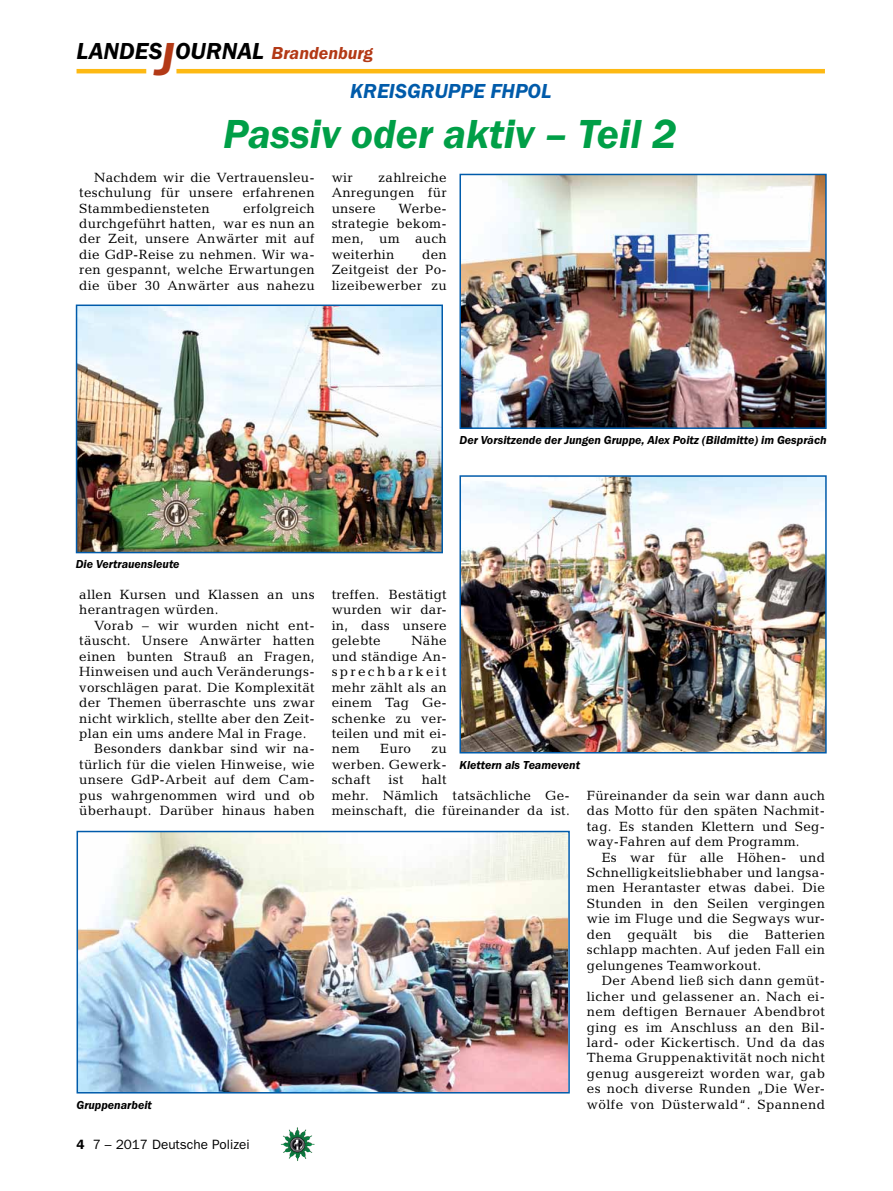
<style>
.page{position:relative;width:893px;height:1191px;background:#fff}
.page>*{position:absolute;margin:0;border:0;box-sizing:border-box;transform-origin:0 0}
.t1{font:italic 600 42px "Franklin Gothic Itc T";color:#009f47}
.t2{font:italic 600 24px "Franklin Gothic Itc T";color:#000}
.t3{font:italic 600 21px "Franklin Gothic Itc T";color:#005baa}
.t4{font:13.5px/15.5px "Candida";letter-spacing:.02em;color:#000;text-align:justify}
.t5{font:13.5px "Franklin Gothic";color:#000}
.t6{font:italic 600 12px "Franklin Gothic Itc T";color:#000}
.s1{font-size:48px;color:#b33916}
.s2{font-size:18px;color:#b33916}
.s3{font-weight:600}
</style>
<div class="page">
<hr style="left:77px;top:69px;width:69px;height:4px;background:#fdb913">
<hr style="left:176px;top:69px;width:649px;height:4px;background:#fdb913">
<img style="left:281px;top:1128px;width:16px;height:24px">
<img style="left:79px;top:307px;width:361px;height:243px">
<div style="left:76px;top:304px;width:367px;height:249px;border:2px solid #005baa"></div>
<img style="left:462px;top:177px;width:362px;height:249px">
<div style="left:459px;top:174px;width:368px;height:255px;border:2px solid #005baa"></div>
<img style="left:80px;top:833px;width:487px;height:257px">
<div style="left:77px;top:830px;width:493px;height:263px;border:2px solid #005baa"></div>
<img style="left:462px;top:478px;width:362px;height:272px">
<div style="left:459px;top:475px;width:368px;height:278px;border:2px solid #005baa"></div>
<h2 class="t2" style="left:77px;top:37px;width:298px">LANDES<span class="s1">J</span>OURNAL <span class="s2">Brandenburg</span></h2>
<h3 class="t3" style="left:350px;top:79px;width:59px">Kreisgruppe</h3>
<h3 class="t3" style="left:490px;top:79px;width:50px">FHPol</h3>
<h1 class="t1" style="left:223px;top:109px;width:455px">Passiv oder aktiv – Teil 2</h1>
<p class="t4" style="left:332px;top:169px;width:23px">wir</p>
<p class="t4" style="left:79px;top:169px;width:237px;text-indent:15px">Nachdem wir die Vertrauensleu&shy;teschulung für unsere erfahrenen Stammbediensteten</p>
<p class="t4" style="left:332px;top:169px;width:117px;text-indent:47px">zahlreiche Anregungen für unsere</p>
<p class="t4" style="left:79px;top:200px;width:237px;text-indent:164px">erfolgreich durchgeführt hatten, war es nun an der Zeit, unsere Anwärter mit auf die GdP-Reise zu nehmen. Wir wa&shy;ren gespannt, welche Erwartungen die über 30 Anwärter aus nahezu</p>
<p class="t4" style="left:332px;top:200px;width:117px;text-indent:67px">Werbe&shy;strategie bekom&shy;men, um auch weiterhin</p>
<p class="t4" style="left:332px;top:247px;width:117px;text-indent:91px">den Zeitgeist der Po&shy;lizeibewerber zu</p>
<p class="t6" style="left:459px;top:433px;width:369px">Der Vorsitzende der Jungen Gruppe, Alex Poitz (Bildmitte) im Gespräch</p>
<p class="t6" style="left:76px;top:557px;width:105px">Die Vertrauensleute</p>
<p class="t4" style="left:79px;top:586px;width:237px">allen Kursen und Klassen an uns herantragen würden.</p>
<p class="t4" style="left:94px;top:617px;width:222px">Vorab – wir wurden nicht ent-</p>
<p class="t4" style="left:79px;top:633px;width:237px">täuscht. Unsere Anwärter hatten</p>
<p class="t4" style="left:79px;top:648px;width:237px">einen bunten Strauß an Fragen,</p>
<p class="t4" style="left:79px;top:664px;width:237px">Hinweisen und auch Veränderungs-</p>
<p class="t4" style="left:79px;top:679px;width:237px">vorschlägen parat. Die Komplexität</p>
<p class="t4" style="left:79px;top:695px;width:237px">der Themen überraschte uns zwar</p>
<p class="t4" style="left:79px;top:710px;width:237px">nicht wirklich, stellte aber den Zeit-</p>
<p class="t4" style="left:79px;top:725px;width:229px">plan ein ums andere Mal in Frage.</p>
<p class="t4" style="left:94px;top:741px;width:222px">Besonders dankbar sind wir na-</p>
<p class="t4" style="left:79px;top:756px;width:237px">türlich für die vielen Hinweise, wie</p>
<p class="t4" style="left:79px;top:772px;width:237px">unsere GdP-Arbeit auf dem Cam-</p>
<p class="t4" style="left:79px;top:787px;width:237px">pus wahrgenommen wird und ob</p>
<p class="t4" style="left:79px;top:803px;width:237px">überhaupt. Darüber hinaus haben</p>
<p class="t6" style="left:77px;top:1098px;width:77px">Gruppenarbeit</p>
<p class="t5" style="left:77px;top:1136px;width:175px"><span class="s3">4</span> 7 – 2017 Deutsche Polizei</p>
<p class="t4" style="left:332px;top:586px;width:117px">treffen. Bestätigt wurden wir dar&shy;in, dass unsere gelebte</p>
<p class="t4" style="left:332px;top:633px;width:117px;text-indent:80px">Nähe und ständige An&shy;sprechbarkeit mehr zählt als an einem Tag Ge&shy;schenke zu ver&shy;teilen und mit ei&shy;nem</p>
<p class="t4" style="left:380px;top:741px;width:32px">Euro</p>
<p class="t4" style="left:332px;top:741px;width:117px;text-indent:100px">zu werben. Gewerk&shy;schaft</p>
<p class="t6" style="left:459px;top:758px;width:122px">Klettern als Teamevent</p>
<p class="t4" style="left:332px;top:772px;width:240px;text-align:left;text-indent:90px">halt<br>mehr. Nämlich tatsächliche Ge&shy;meinschaft, die füreinander da ist.</p>
<p class="t4" style="left:389px;top:772px;width:17px">ist</p>
<p class="t4" style="left:587px;top:787px;width:240px">Füreinander da sein war dann auch das Motto für den späten Nachmit&shy;tag. Es standen Klettern und Seg&shy;way-Fahren auf dem Programm.</p>
<p class="t4" style="left:587px;top:849px;width:240px;text-indent:15px">Es war für alle Höhen- und Schnelligkeitsliebhaber und langsa&shy;men Herantaster etwas dabei. Die Stunden in den Seilen vergingen wie im Fluge und die Segways wur&shy;den gequält bis die Batterien schlapp machten. Auf jeden Fall ein gelungenes Teamworkout.</p>
<p class="t4" style="left:587px;top:973px;width:240px;text-indent:15px">Der Abend ließ sich dann gemüt&shy;licher und gelassener an. Nach ei&shy;nem deftigen Bernauer Abendbrot ging es im Anschluss an den Bil&shy;lard- oder Kickertisch. Und da das Thema Gruppenaktivität noch nicht genug ausgereizt worden war, gab es noch diverse Runden „Die Wer&shy;wölfe von Düsterwald“. Spannend</p>
</div>
